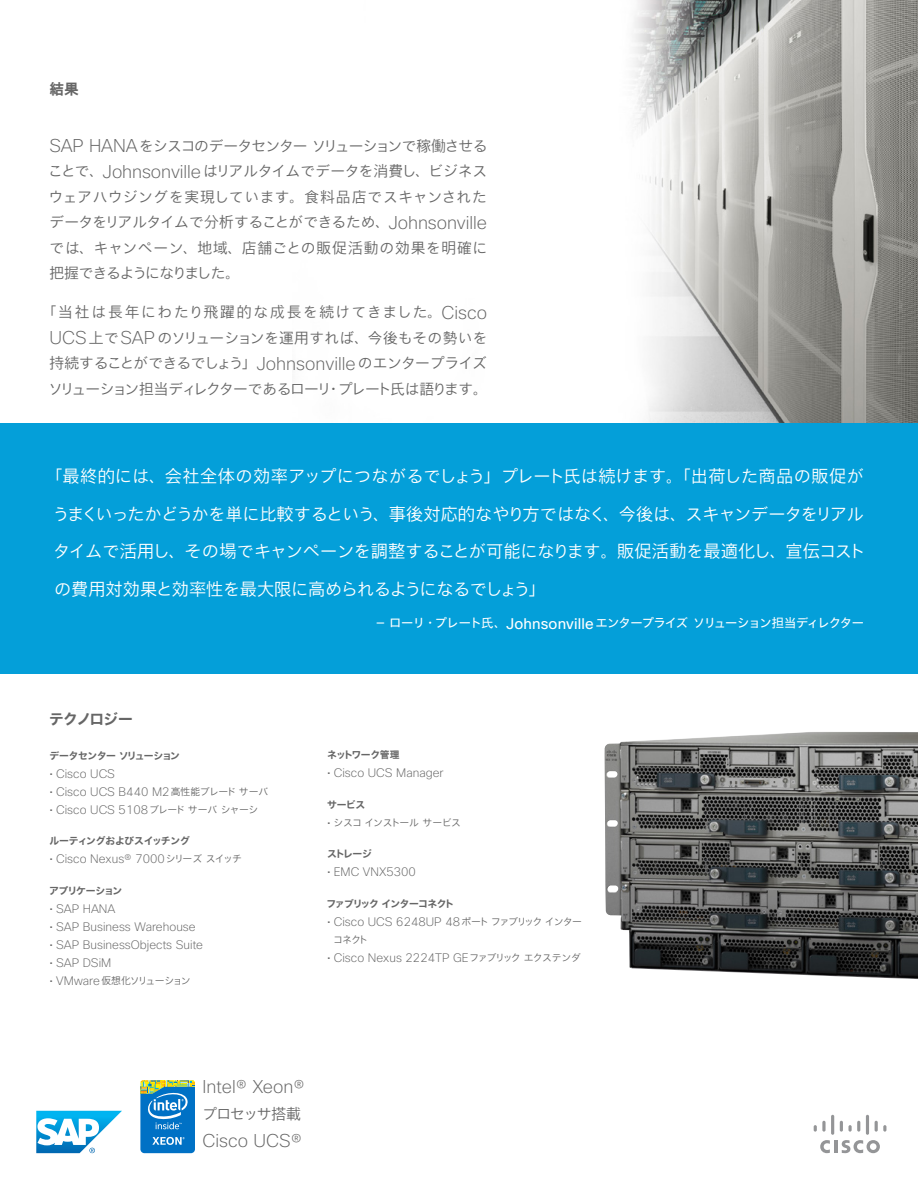
<style>
.page{position:relative;width:918px;height:1188px;background:#fff}
.page>*{position:absolute;margin:0;border:0;box-sizing:border-box;transform-origin:0 0}
.t1{font:200 18px "Cisco Sans";color:#666}
.t2{font:17.25px/37.5px "Cisco Sans JPN Light";letter-spacing:-.015em;color:#fff}
.t3{font:14.7px/25.5px "Cisco Sans JPN Light";letter-spacing:-.01em;color:#666;text-align:justify}
.t4{font:14.7px "Cisco Sans JPN Bold";letter-spacing:-.05em;color:#666}
.t5{font:14.7px "Cisco Sans JPN Light";letter-spacing:-.06em;color:#666}
.t6{font:12.3px "Cisco Sans JPN";letter-spacing:-.065em;color:#fff}
.t7{font:200 12px "Cisco Sans";color:#666}
.t8{font:9.9px/18px "Cisco Sans JPN Light";letter-spacing:-.09em;color:#666}
.t9{font:9.9px "Cisco Sans JPN Bold";letter-spacing:-.055em;color:#666}
.t10{font:9.9px "Cisco Sans JPN Light";letter-spacing:-.04em;color:#666}
.t11{font:9.9px "Cisco Sans JPN Bold";letter-spacing:-.035em;color:#666}
.t12{font:9.9px "Cisco Sans JPN Light";letter-spacing:-.03em;color:#666}
.t13{font:9.9px "Cisco Sans JPN Bold";letter-spacing:-.08em;color:#666}
.t14{font:9.9px "Cisco Sans JPN Bold";letter-spacing:-.095em;color:#666}
.s1{font-family:"Cisco Sans";font-weight:200;font-size:18px}
.s2{font-family:"Cisco Sans";font-size:15px}
.s3{font-size:12.3px}
.s4{font-family:"Cisco Sans JPN Light";font-weight:400;font-size:9.9px}
.s5{font-family:"Cisco Sans";font-weight:200;font-size:12px}
.s6{font-family:"Cisco Sans";font-weight:200;font-size:12.3px}
</style>
<div class="page">
<img style="left:605px;top:732px;width:313px;height:247px">
<img style="left:632px;top:0;width:286px;height:423px">
<div style="left:0;top:423px;width:918px;height:251px;background:#049fd9"></div>
<svg style="left:820px;top:1140px;width:60px;height:13px"></svg>
<svg style="left:814px;top:1125px;width:3px;height:7px"></svg>
<svg style="left:822px;top:1121px;width:4px;height:11px"></svg>
<hr style="left:831px;top:1115px;width:3px;height:20px;background:#949597;border-radius:2px">
<svg style="left:840px;top:1121px;width:20px;height:11px"></svg>
<hr style="left:866px;top:1115px;width:3px;height:20px;background:#949597;border-radius:2px">
<svg style="left:875px;top:1121px;width:11px;height:11px"></svg>
<svg style="left:140px;top:1080px;width:55px;height:73px;background:#388ebd"></svg>
<svg style="left:36px;top:1111px;width:86px;height:42px"></svg>
<p class="t4" style="left:49px;top:79px;width:31px">結果</p>
<p class="t3" style="left:48px;top:134px;width:441px"><span class="s1">SAP HANA</span> をシスコのデータセンターソリューションで稼働させることで、<span class="s1">Johnsonville</span> はリアルタイムでデータを消費し、ビジネスウェアハウジングを実現しています。食料品店でスキャンされたデータをリアルタイムで分析することができるため、<span class="s1">Johnsonville</span>では、キャンペーン、地域、店舗ごとの販促活動の効果を明確に把握できるようになりました。</p>
<p class="t3" style="left:42px;top:300px;width:447px;text-align:center">「当社は長年にわたり飛躍的な成長を続けてきました。<span class="s1">Cisco UCS</span> 上で <span class="s1">SAP</span> のソリューションを運用すれば、今後もその勢いを持続することができるでしょう」<span class="s1">Johnsonville</span> のエンタープライズソリューション担当ディレクターであるローリ・プレート氏は語ります。</p>
<p class="t2" style="left:52px;top:459px;width:815px;text-indent:-7px">「最終的には、会社全体の効率アップにつながるでしょう」プレート氏は続けます。「出荷した商品の販促がうまくいったかどうかを単に比較するという、事後対応的なやり方ではなく、今後は、スキャンデータをリアルタイムで活用し、その場でキャンペーンを調整することが可能になります。販促活動を最適化し、宣伝コストの費用対効果と効率性を最大限に高められるようになるでしょう」</p>
<p class="t6" style="left:377px;top:614px;width:489px">— ローリ・プレート氏、<span class="s2">Johnsonville</span> エンタープライズソリューション担当ディレクター</p>
<p class="t4" style="left:49px;top:709px;width:85px">テクノロジー</p>
<p class="t9" style="left:49px;top:749px;width:132px">データセンターソリューション</p>
<p class="t7" style="left:49px;top:766px;width:67px">• Cisco UCS</p>
<p class="t7" style="left:49px;top:784px;width:220px">• Cisco UCS B<span class="s3">440</span> M<span class="s3">2</span> <span class="s4">高性能ブレードサーバ</span></p>
<p class="t10" style="left:49px;top:803px;width:211px"><span class="s5">• Cisco UCS</span> <span class="s6">5108</span> ブレードサーバシャーシ</p>
<p class="t11" style="left:49px;top:834px;width:142px">ルーティングおよびスイッチング</p>
<p class="t7" style="left:49px;top:852px;width:194px">• Cisco Nexus® <span class="s3">7000</span> <span class="s4">シリーズスイッチ</span></p>
<p class="t14" style="left:49px;top:884px;width:75px">アプリケーション</p>
<p class="t7" style="left:49px;top:901px;width:68px">• SAP HANA</p>
<p class="t7" style="left:49px;top:919px;width:148px">• SAP Business Warehouse</p>
<p class="t7" style="left:49px;top:937px;width:155px">• SAP BusinessObjects Suite</p>
<p class="t7" style="left:49px;top:955px;width:63px">• SAP DSiM</p>
<p class="t8" style="left:49px;top:972px;width:143px"><span class="s5">• VMware</span> 仮想化ソリューション</p>
<p class="t9" style="left:327px;top:748px;width:74px">ネットワーク管理</p>
<p class="t7" style="left:327px;top:765px;width:118px">• Cisco UCS Manager</p>
<p class="t9" style="left:327px;top:798px;width:40px">サービス</p>
<p class="t12" style="left:327px;top:816px;width:136px"><span class="s5">•</span> シスコインストールサービス</p>
<p class="t9" style="left:327px;top:847px;width:47px">ストレージ</p>
<p class="t7" style="left:327px;top:864px;width:90px">• EMC VNX<span class="s3">5300</span></p>
<p class="t13" style="left:327px;top:897px;width:129px">ファブリックインターコネクト</p>
<p class="t8" style="left:333px;top:913px;width:250px;text-indent:-6px"><span class="s5">• Cisco UCS</span> <span class="s6">6248</span><span class="s5">UP</span> <span class="s6">48</span> ポートファブリックインターコネクト</p>
<p class="t7" style="left:327px;top:950px;width:255px">• Cisco Nexus <span class="s3">2224</span>TP GE <span class="s4">ファブリックエクステンダ</span></p>
<p class="t1" style="left:202px;top:1076px;width:104px">Intel® Xeon®</p>
<p class="t5" style="left:202px;top:1104px;width:100px">プロセッサ搭載</p>
<p class="t1" style="left:202px;top:1130px;width:101px">Cisco UCS®</p>
</div>
